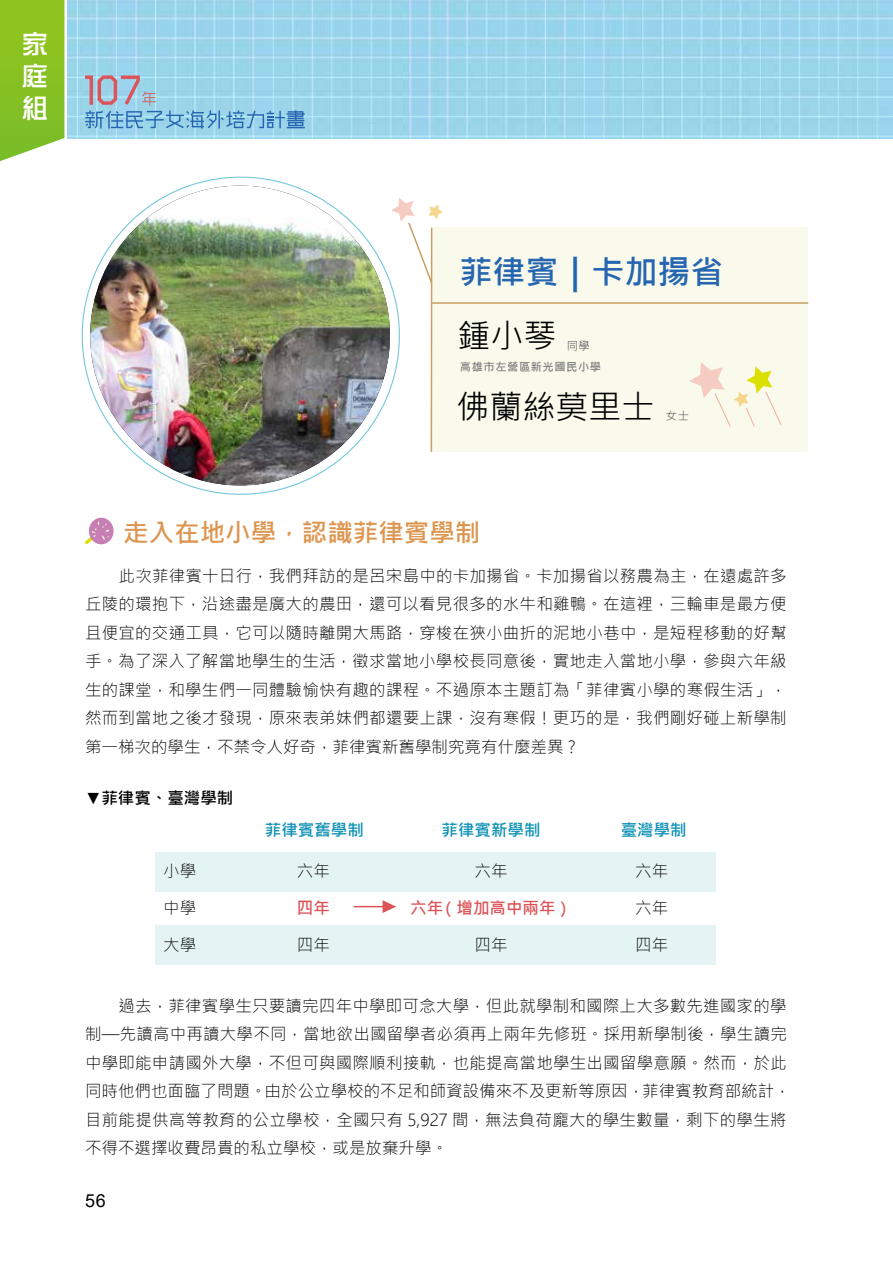
<style>
.page{position:relative;width:893px;height:1263px;background:#fff}
.page>*{position:absolute;margin:0;border:0;box-sizing:border-box;transform-origin:0 0}
.t1{font:33px/70.2px "Microsoft Jheng Hei";color:#000}
.t2{font:700 33px "Microsoft Jheng Hei";color:#2665b0}
.t3{font:26.55px/31.8px "DF Zong Yi W5 WIN BF";color:#fff}
.t4{font:700 25.5px "Microsoft Jheng Hei";color:#dd9650}
.t5{font:18px "Arial";color:#000}
.t6{font:300 16.5px/28.5px "Microsoft Jheng Hei";letter-spacing:.01em;color:#000;text-align:justify}
.t7{font:700 16.5px "Microsoft Jheng Hei";color:#0e91b4}
.t8{font:700 16.5px "Microsoft Jheng Hei";color:#dc5358}
.t9{font:700 16.5px "Microsoft Jheng Hei";color:#000}
.t10{font:700 11.25px "Microsoft Jheng Hei";letter-spacing:.05em;color:#807f80}
.t11{font:11.25px "Microsoft Jheng Hei";color:#595757}
.s1{font-size:29.55px}
</style>
<div class="page">
<div style="left:432px;top:228px;width:376px;height:224px;background:#f8fae8"></div>
<svg style="left:391px;top:198px;width:52px;height:254px"></svg>
<hr style="left:431px;top:302px;width:377px;height:2px;background:#c9a063">
<svg style="left:690px;top:362px;width:92px;height:65px"></svg>
<img style="left:443px;top:0;width:450px;height:138px">
<img style="left:67px;top:0;width:376px;height:138px">
<svg style="left:85px;top:75px;width:220px;height:54px;background:#93c4de"></svg>
<svg style="left:0;top:0;width:64px;height:161px;background:#8fc531"></svg>
<div style="left:156px;top:853px;width:560px;height:39px;background:#e4f3f3"></div>
<div style="left:156px;top:925px;width:560px;height:39px;background:#e4f3f3"></div>
<svg style="left:85px;top:517px;width:29px;height:28px"></svg>
<img style="left:90px;top:186px;width:300px;height:299px;border-radius:150px">
<svg style="left:383px;top:900px;width:13px;height:13px"></svg>
<hr style="left:354px;top:906px;width:37px;height:1px;background:#dc5358">
<h2 class="t3" style="left:22px;top:28px;width:37px">家<span class="s1">庭</span>庭組</h2>
<h1 class="t2" style="left:459px;top:251px;width:265px">菲律賓｜卡加揚省</h1>
<h1 class="t1" style="left:456px;top:301px;width:199px">鍾小琴<br>佛蘭絲莫里士</h1>
<p class="t11" style="left:567px;top:339px;width:25px">同學</p>
<p class="t10" style="left:460px;top:360px;width:143px">高雄市左營區新光國民小學</p>
<p class="t11" style="left:666px;top:408px;width:25px">女士</p>
<h3 class="t4" style="left:123px;top:516px;width:359px">走入在地小學，認識菲律賓學制</h3>
<p class="t6" style="left:85px;top:561px;width:703px">　　此次菲律賓十日行，我們拜訪的是呂宋島中的卡加揚省。卡加揚省以務農為主，在遠處許多丘陵的環抱下，沿途盡是廣大的農田，還可以看見很多的水牛和雞鴨。在這裡，三輪車是最方便且便宜的交通工具，它可以隨時離開大馬路，穿梭在狹小曲折的泥地小巷中，是短程移動的好幫手。為了深入了解當地學生的生活，徵求當地小學校長同意後，實地走入當地小學，參與六年級生的課堂，和學生們一同體驗愉快有趣的課程。不過原本主題訂為「菲律賓小學的寒假生活」，然而到當地之後才發現，原來表弟妹們都還要上課，沒有寒假！更巧的是，我們剛好碰上新學制第一梯次的學生，不禁令人好奇，菲律賓新舊學制究竟有什麼差異？</p>
<p class="t9" style="left:85px;top:787px;width:150px">▼菲律賓、臺灣學制</p>
<p class="t6" style="left:163px;top:856px;width:35px">小學</p>
<p class="t6" style="left:163px;top:893px;width:35px">中學</p>
<p class="t6" style="left:163px;top:930px;width:35px">大學</p>
<p class="t7" style="left:265px;top:820px;width:100px">菲律賓舊學制</p>
<p class="t7" style="left:442px;top:820px;width:100px">菲律賓新學制</p>
<p class="t7" style="left:621px;top:820px;width:67px">臺灣學制</p>
<p class="t6" style="left:297px;top:856px;width:34px">六年</p>
<p class="t8" style="left:297px;top:897px;width:34px">四年</p>
<p class="t6" style="left:297px;top:930px;width:34px">四年</p>
<p class="t6" style="left:475px;top:856px;width:34px">六年</p>
<p class="t8" style="left:410px;top:897px;width:163px">六年（增加高中兩年）</p>
<p class="t6" style="left:475px;top:930px;width:34px">四年</p>
<p class="t6" style="left:635px;top:856px;width:34px">六年</p>
<p class="t6" style="left:635px;top:893px;width:34px">六年</p>
<p class="t6" style="left:635px;top:930px;width:34px">四年</p>
<p class="t6" style="left:85px;top:991px;width:707px;text-align:left">　　過去，菲律賓學生只要讀完四年中學即可念大學，但此就學制和國際上大多數先進國家的學制—先讀高中再讀大學不同，當地欲出國留學者必須再上兩年先修班。採用新學制後，學生讀完中學即能申請國外大學，不但可與國際順利接軌，也能提高當地學生出國留學意願。然而，於此同時他們也面臨了問題。由於公立學校的不足和師資設備來不及更新等原因，菲律賓教育部統計，目前能提供高等教育的公立學校，全國只有 5,927 間，無法負荷龐大的學生數量，剩下的學生將不得不選擇收費昂貴的私立學校，或是放棄升學。</p>
<p class="t5" style="left:85px;top:1188px;width:22px">56</p>
</div>
